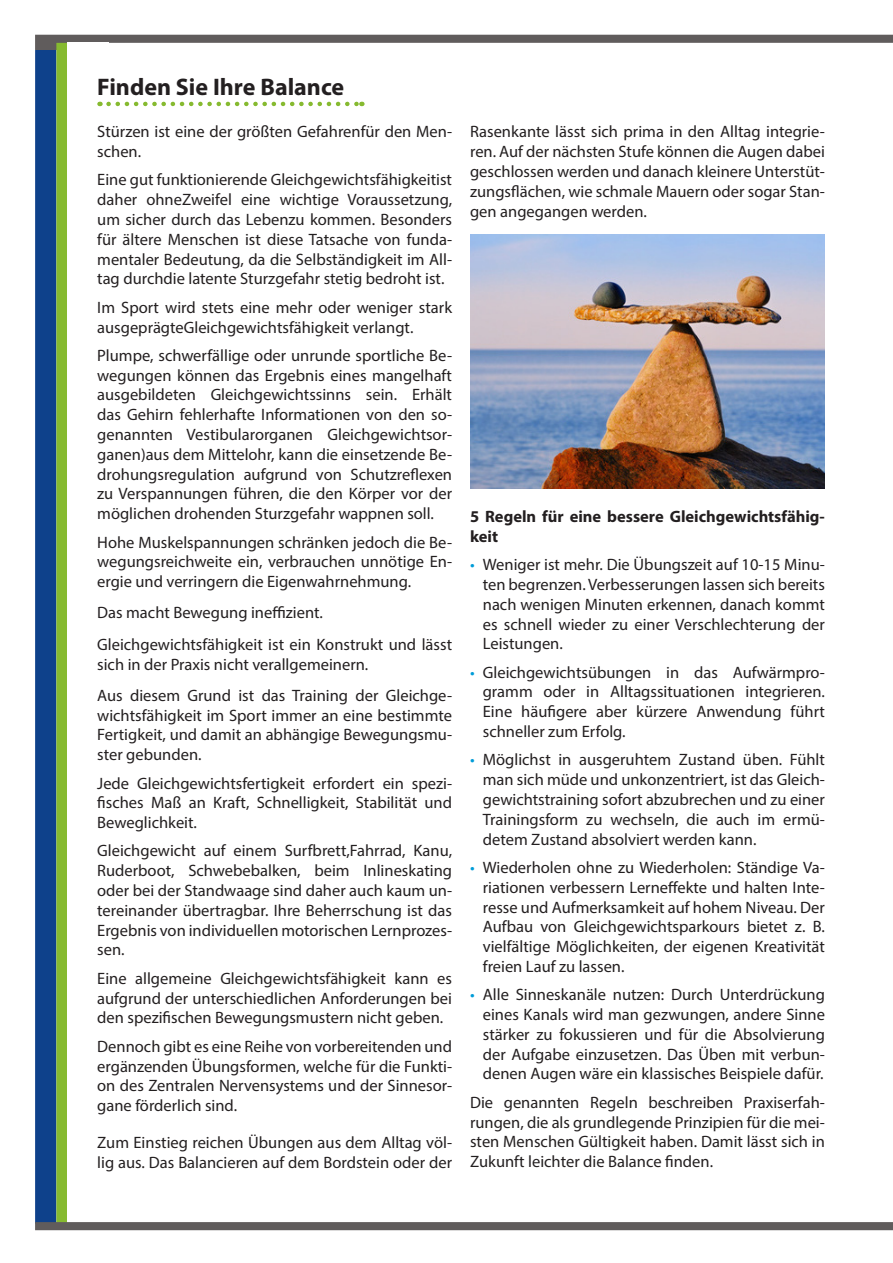
<style>
.page{position:relative;width:893px;height:1263px;background:#fff}
.page>*{position:absolute;margin:0;border:0;box-sizing:border-box;transform-origin:0 0}
.Überschrift{font:700 24px "Myriad Pro";color:#231f20}
.Titel{font:16.5px/19.8px "Myriad Pro";color:#231f20;text-align:justify}
.Titel-2{font:700 16.5px/19.8px "Myriad Pro";color:#231f20}
.s1{color:#009cd8}
</style>
<div class="page">
<div style="left:35px;top:50px;width:21px;height:1173px;background:#0e418b"></div>
<svg style="left:35px;top:34px;width:858px;height:17px"></svg>
<div style="left:56px;top:43px;width:11px;height:1180px;background:#86ba30"></div>
<svg style="left:35px;top:1214px;width:858px;height:17px"></svg>
<div style="left:67px;top:43px;width:42px;height:19px;background:#fff"></div>
<svg style="left:109px;top:102px;width:253px;height:4px"></svg>
<img style="left:470px;top:235px;width:355px;height:253px">
<p class="Überschrift" style="left:97px;top:71px;width:248px">Finden Sie Ihre Balance</p>
<p class="Titel" style="left:97px;top:122px;width:356px">Stürzen ist eine der größten Gefahrenfür den Men&shy;schen.</p>
<p class="Titel" style="left:97px;top:170px;width:356px">Eine gut funktionierende Gleichgewichtsfähigkeitist daher ohneZweifel eine wichtige Voraussetzung, um sicher durch das Lebenzu kommen. Besonders für ältere Menschen ist diese Tatsache von funda&shy;mentaler Bedeutung, da die Selbständigkeit im All&shy;tag durchdie latente Sturzgefahr stetig bedroht ist.</p>
<p class="Titel" style="left:97px;top:297px;width:356px">Im Sport wird stets eine mehr oder weniger stark ausgeprägteGleichgewichtsfähigkeit verlangt.</p>
<p class="Titel" style="left:97px;top:345px;width:356px">Plumpe, schwerfällige oder unrunde sportliche Be&shy;wegungen können das Ergebnis eines mangelhaft ausgebildeten Gleichgewichtssinns sein. Erhält das Gehirn fehlerhafte Informationen von den so&shy;genannten Vestibularorganen Gleichgewichtsor&shy;ganen)aus dem Mittelohr, kann die einsetzende Be&shy;drohungsregulation aufgrund von Schutzreflexen zu Verspannungen führen, die den Körper vor der möglichen drohenden Sturzgefahr wappnen soll.</p>
<p class="Titel" style="left:97px;top:532px;width:356px">Hohe Muskelspannungen schränken jedoch die Be&shy;wegungsreichweite ein, verbrauchen unnötige En&shy;ergie und verringern die Eigenwahrnehmung.</p>
<p class="Titel" style="left:97px;top:603px;width:227px">Das macht Bewegung ineffizient.</p>
<p class="Titel" style="left:97px;top:634px;width:356px">Gleichgewichtsfähigkeit ist ein Konstrukt und lässt sich in der Praxis nicht verallgemeinern.</p>
<p class="Titel" style="left:97px;top:685px;width:356px">Aus diesem Grund ist das Training der Gleichge&shy;wichtsfähigkeit im Sport immer an eine bestimmte Fertigkeit, und damit an abhängige Bewegungsmu&shy;ster gebunden.</p>
<p class="Titel" style="left:97px;top:773px;width:356px">Jede Gleichgewichtsfertigkeit erfordert ein spezi&shy;fisches Maß an Kraft, Schnelligkeit, Stabilität und Beweglichkeit.</p>
<p class="Titel" style="left:97px;top:841px;width:356px">Gleichgewicht auf einem Surfbrett,Fahrrad, Kanu, Ruderboot, Schwebebalken, beim Inlineskating oder bei der Standwaage sind daher auch kaum un&shy;tereinander übertragbar. Ihre Beherrschung ist das Ergebnis von individuellen motorischen Lernprozes&shy;sen.</p>
<p class="Titel" style="left:97px;top:968px;width:356px">Eine allgemeine Gleichgewichtsfähigkeit kann es aufgrund der unterschiedlichen Anforderungen bei den spezifischen Bewegungsmustern nicht geben.</p>
<p class="Titel" style="left:97px;top:1036px;width:356px">Dennoch gibt es eine Reihe von vorbereitenden und ergänzenden Übungsformen, welche für die Funkti&shy;on des Zentralen Nervensystems und der Sinnesor&shy;gane förderlich sind.</p>
<p class="Titel" style="left:97px;top:1132px;width:356px">Zum Einstieg reichen Übungen aus dem Alltag völ&shy;lig aus. Das Balancieren auf dem Bordstein oder der</p>
<p class="Titel" style="left:470px;top:122px;width:356px">Rasenkante lässt sich prima in den Alltag integrie&shy;ren. Auf der nächsten Stufe können die Augen dabei geschlossen werden und danach kleinere Unterstüt&shy;zungsflächen, wie schmale Mauern oder sogar Stan&shy;gen angegangen werden.</p>
<p class="Titel-2" style="left:470px;top:506px;width:356px">5 Regeln für eine bessere Gleichgewichtsfähig&shy;keit</p>
<p class="Titel" style="left:483px;top:554px;width:344px;text-indent:-13px"><span class="s1">•</span> Weniger ist mehr. Die Übungszeit auf 10-15 Minu&shy;ten begrenzen. Verbesserungen lassen sich bereits nach wenigen Minuten erkennen, danach kommt es schnell wieder zu einer Verschlechterung der Leistungen.</p>
<p class="Titel" style="left:483px;top:662px;width:344px;text-indent:-13px"><span class="s1">•</span> Gleichgewichtsübungen in das Aufwärmpro&shy;gramm oder in Alltagssituationen integrieren.<br>Eine häufigere aber kürzere Anwendung führt schneller zum Erfolg.</p>
<p class="Titel" style="left:483px;top:750px;width:344px;text-indent:-13px"><span class="s1">•</span> Möglichst in ausgeruhtem Zustand üben. Fühlt man sich müde und unkonzentriert, ist das Gleich&shy;gewichtstraining sofort abzubrechen und zu einer Trainingsform zu wechseln, die auch im ermü&shy;detem Zustand absolviert werden kann.</p>
<p class="Titel" style="left:483px;top:857px;width:344px;text-indent:-13px"><span class="s1">•</span> Wiederholen ohne zu Wiederholen: Ständige Va&shy;riationen verbessern Lerneffekte und halten Inte&shy;resse und Aufmerksamkeit auf hohem Niveau. Der Aufbau von Gleichgewichtsparkours bietet z. B. vielfältige Möglichkeiten, der eigenen Kreativität freien Lauf zu lassen.</p>
<p class="Titel" style="left:483px;top:984px;width:344px;text-indent:-13px"><span class="s1">•</span> Alle Sinneskanäle nutzen: Durch Unterdrückung eines Kanals wird man gezwungen, andere Sinne stärker zu fokussieren und für die Absolvierung der Aufgabe einzusetzen. Das Üben mit verbun&shy;denen Augen wäre ein klassisches Beispiele dafür.</p>
<p class="Titel" style="left:470px;top:1092px;width:356px">Die genannten Regeln beschreiben Praxiserfah&shy;rungen, die als grundlegende Prinzipien für die mei&shy;sten Menschen Gültigkeit haben. Damit lässt sich in Zukunft leichter die Balance finden.</p>
</div>
